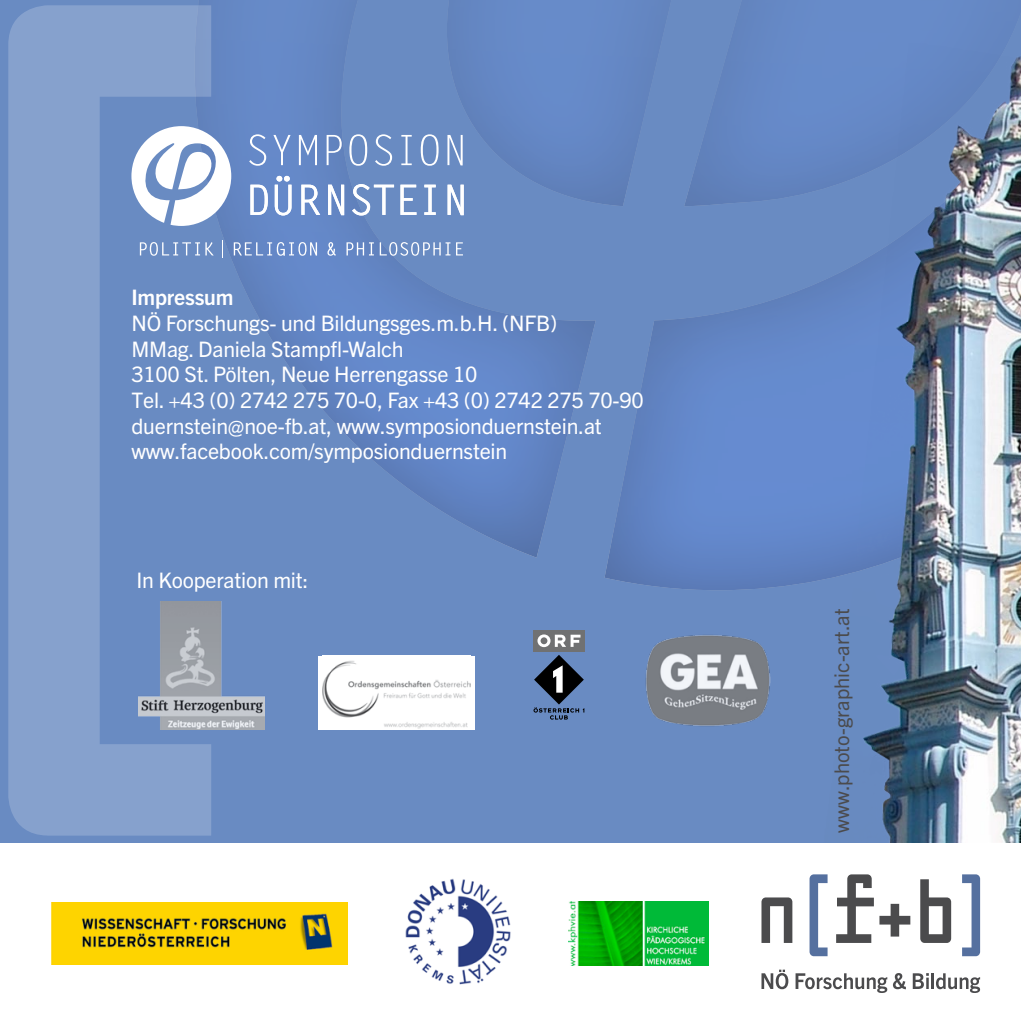
<style>
.page{position:relative;width:1021px;height:1021px;background:#fff}
.page>*{position:absolute;margin:0;border:0;box-sizing:border-box;transform-origin:0 0}
.t1{font:21.38px/25.7px "Trade Gothic Next LT Pro";letter-spacing:-.01em;color:#fff}
.t2{font:700 21.38px "Trade Gothic Next LT Pro";letter-spacing:-.01em;color:#fff}
.t3{font:20.25px "Trade Gothic Next LT Pro";color:#4b4b4d}
</style>
<div class="page">
<div style="left:0;top:0;width:1020px;height:1020px;background:#698bc2"></div>
<div style="left:192px;top:0;width:828px;height:591px;background:linear-gradient(to right,#6688c2,#6689c7)"></div>
<svg style="left:8px;top:5px;width:203px;height:830px;fill:#86a1cd"></svg>
<img style="left:787px;top:4px;width:233px;height:839px">
<svg style="left:249px;top:134px;width:17px;height:32px"></svg>
<svg style="left:273px;top:135px;width:17px;height:30px"></svg>
<svg style="left:299px;top:135px;width:18px;height:30px"></svg>
<svg style="left:326px;top:135px;width:16px;height:30px"></svg>
<svg style="left:349px;top:134px;width:18px;height:32px"></svg>
<svg style="left:375px;top:134px;width:17px;height:32px"></svg>
<svg style="left:401px;top:135px;width:11px;height:30px"></svg>
<svg style="left:421px;top:134px;width:17px;height:32px"></svg>
<svg style="left:447px;top:135px;width:15px;height:30px"></svg>
<svg style="left:250px;top:185px;width:18px;height:30px"></svg>
<svg style="left:275px;top:176px;width:16px;height:39px"></svg>
<svg style="left:301px;top:185px;width:19px;height:30px"></svg>
<svg style="left:328px;top:185px;width:16px;height:30px"></svg>
<svg style="left:352px;top:184px;width:42px;height:31px"></svg>
<svg style="left:400px;top:185px;width:16px;height:30px"></svg>
<svg style="left:424px;top:185px;width:11px;height:30px"></svg>
<svg style="left:447px;top:185px;width:16px;height:30px"></svg>
<svg style="left:131px;top:126px;width:100px;height:100px"></svg>
<svg style="left:140px;top:242px;width:74px;height:14px"></svg>
<svg style="left:223px;top:241px;width:1px;height:17px"></svg>
<svg style="left:234px;top:242px;width:83px;height:14px"></svg>
<svg style="left:327px;top:242px;width:9px;height:14px"></svg>
<svg style="left:346px;top:242px;width:28px;height:13px"></svg>
<svg style="left:380px;top:242px;width:70px;height:14px"></svg>
<svg style="left:456px;top:242px;width:7px;height:13px"></svg>
<img style="left:645px;top:635px;width:125px;height:91px">
<img style="left:139px;top:601px;width:126px;height:128px">
<div style="left:533px;top:630px;width:51px;height:21px;background:#707172"></div>
<svg style="left:537px;top:634px;width:43px;height:13px"></svg>
<svg style="left:533px;top:655px;width:51px;height:64px"></svg>
<div style="left:317px;top:656px;width:157px;height:73px;background:#fff"></div>
<img style="left:322px;top:655px;width:148px;height:74px">
<div style="left:0;top:843px;width:1020px;height:177px;background:#fff"></div>
<img style="left:568px;top:901px;width:140px;height:64px">
<svg style="left:761px;top:897px;width:31px;height:45px"></svg>
<svg style="left:879px;top:903px;width:31px;height:33px"></svg>
<svg style="left:809px;top:874px;width:18px;height:82px"></svg>
<svg style="left:920px;top:879px;width:31px;height:63px"></svg>
<svg style="left:836px;top:874px;width:37px;height:68px"></svg>
<svg style="left:962px;top:874px;width:18px;height:82px"></svg>
<svg style="left:761px;top:969px;width:27px;height:20px"></svg>
<svg style="left:795px;top:973px;width:110px;height:19px"></svg>
<svg style="left:912px;top:973px;width:68px;height:19px"></svg>
<img style="left:51px;top:902px;width:296px;height:62px">
<img style="left:405px;top:878px;width:106px;height:107px">
<p class="t2" style="left:131px;top:282px;width:104px">Impressum</p>
<p class="t1" style="left:131px;top:309px;width:514px">NÖ Forschungs- und Bildungsges.m.b.H. (NFB)<br>MMag. Daniela Stampfl-Walch<br>3100 St. Pölten, Neue Herrengasse 10<br>Tel. +43 (0) 2742 275 70-0, Fax +43 (0) 2742 275 70-90 duernstein@noe-fb.at, www.symposionduernstein.at www.facebook.com/symposionduernstein</p>
<p class="t1" style="left:136px;top:566px;width:174px">In Kooperation mit:</p>
<p class="t3" style="left:827px;top:832px;width:226px;rotate:-90deg">www.photo-graphic-art.at</p>
</div>
